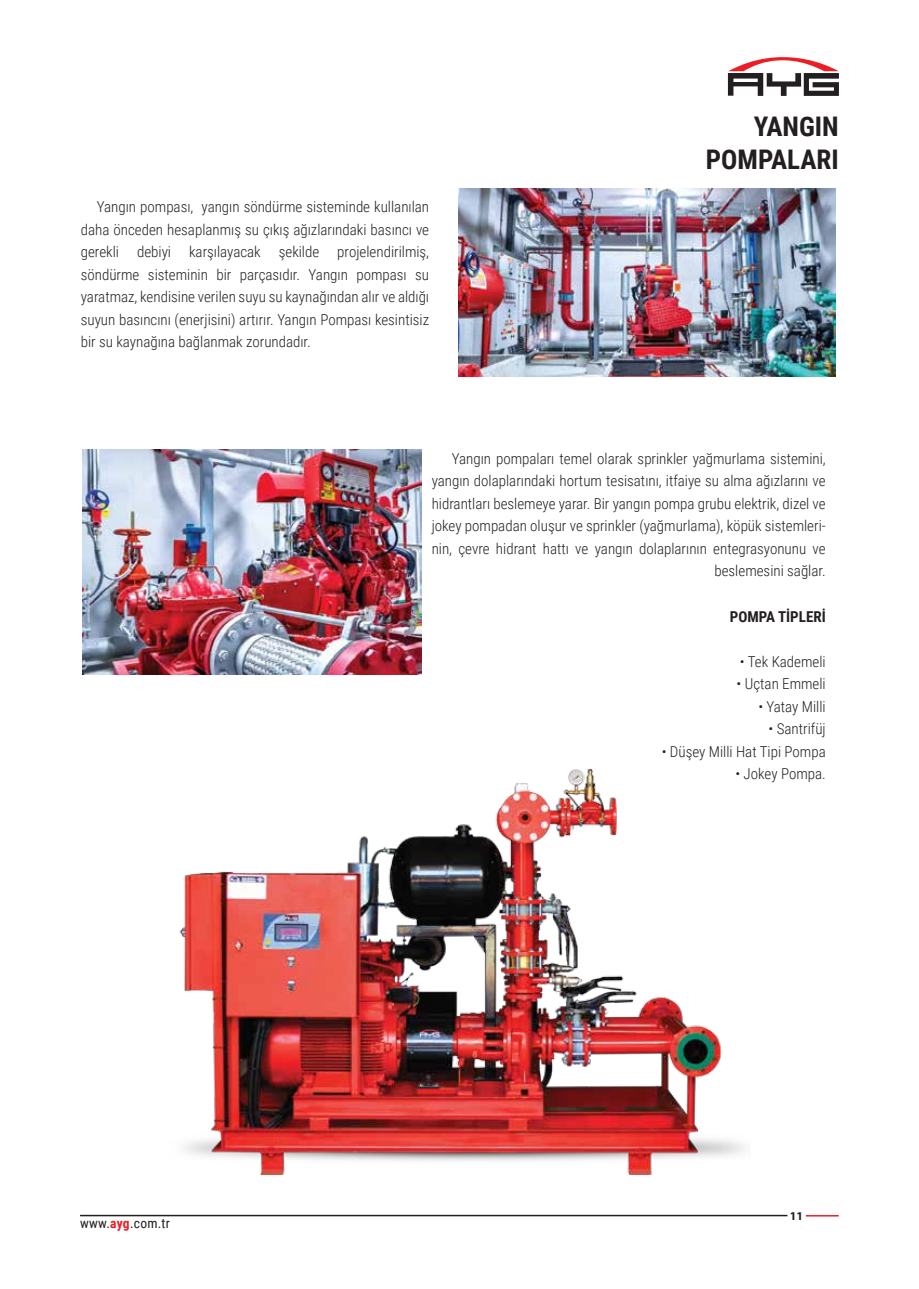
<style>
.page{position:relative;width:919px;height:1289px;background:#fff}
.page>*{position:absolute;margin:0;border:0;box-sizing:border-box;transform-origin:0 0}
.t1{font:700 27px/32.4px "Roboto Condensed";color:#231f20;text-align:right}
.t2{font:300 15px/22.5px "Roboto Condensed";color:#231f20;text-align:right}
.t3{font:700 15px "Roboto Condensed";color:#231f20}
.t4{font:13.5px "Roboto Condensed";letter-spacing:.02em;color:#231f20}
.t5{font:700 12px "Myriad Pro";color:#231f20}
.s1{font-weight:700;color:#ed1d24}
</style>
<div class="page">
<img style="left:179px;top:768px;width:566px;height:405px">
<img style="left:458px;top:188px;width:377px;height:188px">
<img style="left:83px;top:450px;width:338px;height:224px">
<svg style="left:727px;top:57px;width:111px;height:39px"></svg>
<hr style="left:80px;top:1214px;width:707px;height:2px;background:#231f20">
<hr style="left:805px;top:1214px;width:33px;height:2px;background:#ed1d24">
<p class="t2" style="left:81px;top:195px;width:350px;text-align:justify;text-indent:16px">Yangın pompası, yangın söndürme sisteminde kullanılan daha önceden hesaplanmış su çıkış ağızlarındaki basıncı ve gerekli debiyi karşılayacak şekilde projelendirilmiş, söndürme sisteminin bir parçasıdır. Yangın pompası su yaratmaz, kendisine verilen suyu su kaynağından alır ve aldığı suyun basıncını (enerjisini) artırır. Yangın Pompası kesintisiz bir su kaynağına bağlanmak zorundadır.</p>
<h1 class="t1" style="left:705px;top:109px;width:134px">YANGIN<br>POMPALARI</h1>
<p class="t4" style="left:80px;top:1213px;width:91px">www.<span class="s1">ayg</span>.com.tr</p>
<p class="t2" style="left:431px;top:447px;width:395px">Yangın pompaları temel olarak sprinkler yağmurlama sistemini, yangın dolaplarındaki hortum tesisatını, itfaiye su alma ağızlarını ve hidrantları beslemeye yarar. Bir yangın pompa grubu elektrik, dizel ve jokey pompadan oluşur ve sprinkler (yağmurlama), köpük sistemleri&shy;nin, çevre hidrant hattı ve yangın dolaplarının entegrasyonunu ve beslemesini sağlar.</p>
<p class="t3" style="left:729px;top:605px;width:97px">POMPA TİPLERİ</p>
<p class="t2" style="left:739px;top:649px;width:87px">• Tek Kademeli</p>
<p class="t2" style="left:736px;top:672px;width:91px">• Uçtan Emmeli</p>
<p class="t2" style="left:758px;top:694px;width:69px">• Yatay Milli</p>
<p class="t2" style="left:768px;top:717px;width:59px">• Santrifüj</p>
<p class="t2" style="left:661px;top:739px;width:165px">• Düşey Milli Hat Tipi Pompa</p>
<p class="t2" style="left:735px;top:762px;width:92px">• Jokey Pompa.</p>
<p class="t5" style="left:789px;top:1207px;width:15px">11</p>
</div>
